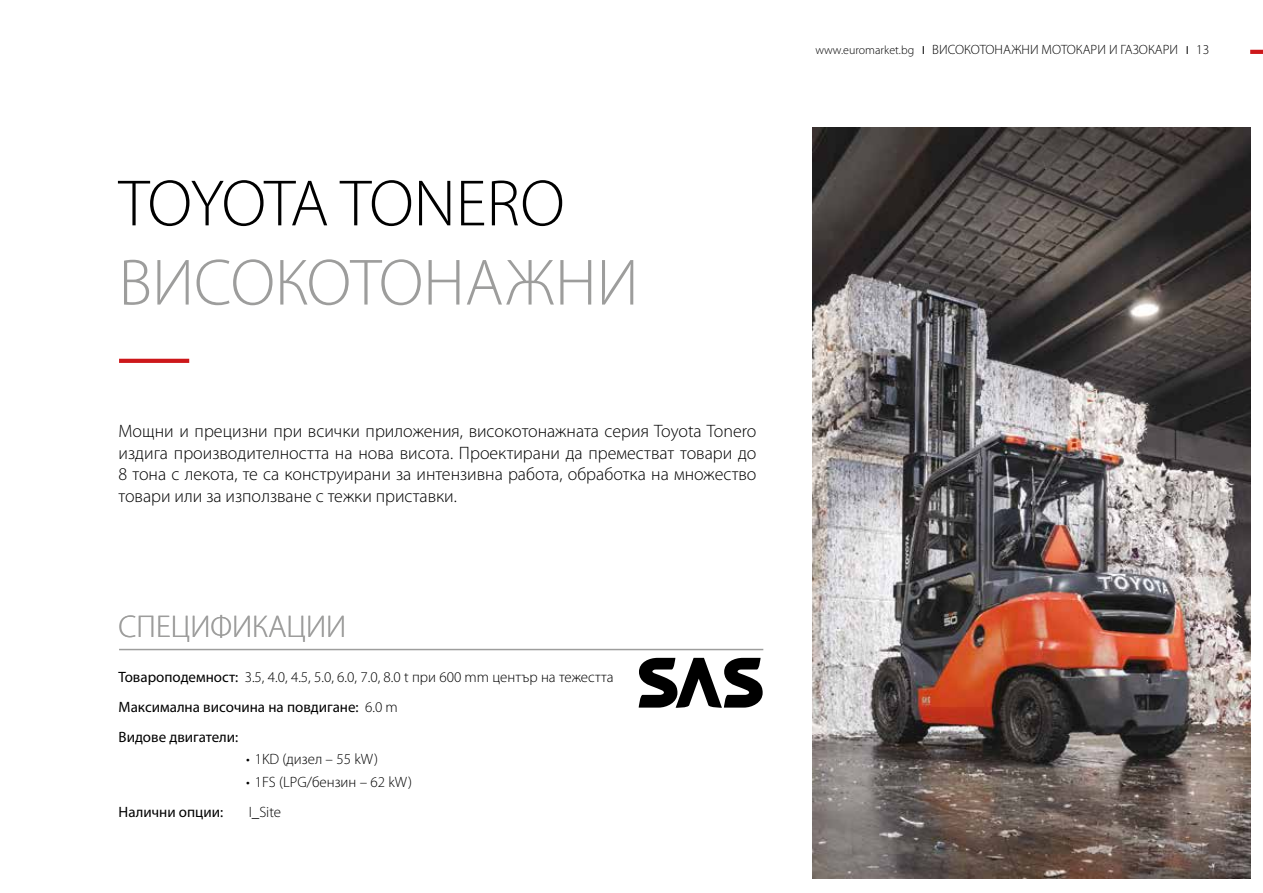
<style>
.page{position:relative;width:1263px;height:893px;background:#fff}
.page>*{position:absolute;margin:0;border:0;box-sizing:border-box;transform-origin:0 0}
.t1{font:300 66px "Myriad Pro";color:#9d9d9c}
.t2{font:300 66px "Myriad Pro";letter-spacing:-.025em;color:#000}
.t3{font:300 31.5px "Myriad Pro";color:#9d9d9c}
.t4{font:300 18px/21.6px "Myriad Pro";color:#000;text-align:justify}
.t5{font:15px/30px "Myriad Pro";color:#000}
.t6{font:300 15px "Myriad Pro";color:#000}
.t7{font:300 13.5px "Myriad Pro";color:#000}
.t8{font:300 12px "Myriad Pro";color:#000}
.s1{font-weight:300}
</style>
<div class="page">
<svg style="left:119px;top:359px;width:70px;height:4px"></svg>
<img style="left:812px;top:128px;width:438px;height:750px">
<hr style="left:1250px;top:50px;width:13px;height:4px;background:#cd171a">
<svg style="left:639px;top:658px;width:124px;height:50px"></svg>
<hr style="left:119px;top:649px;width:644px;height:1px;background:#9d9d9c">
<h1 class="t2" style="left:119px;top:167px;width:447px">TOYOTA TONERO</h1>
<h1 class="t1" style="left:119px;top:246px;width:522px">ВИСОКОТОНАЖНИ</h1>
<p class="t4" style="left:119px;top:420px;width:639px">Мощни и прецизни при всички приложения, високотонажната серия Toyota Tonero издига производителността на нова висота. Проектирани да преместват товари до 8 тона с лекота, те са конструирани за интензивна работа, обработка на множество товари или за използване с тежки приставки.</p>
<h2 class="t3" style="left:119px;top:609px;width:229px">СПЕЦИФИКАЦИИ</h2>
<p class="t5" style="left:119px;top:661px;width:496px">Товароподемност: <span class="s1">3.5, 4.0, 4.5, 5.0, 6.0, 7.0, 8.0 t при 600 mm център на тежестта<br></span>Максимална височина на повдигане: <span class="s1">6.0 m<br></span>Видове двигатели:</p>
<p class="t6" style="left:246px;top:751px;width:133px">• 1KD (дизел – 55 kW)</p>
<p class="t6" style="left:246px;top:773px;width:167px">• 1FS (LPG/бензин – 62 kW)</p>
<p class="t5" style="left:119px;top:796px;width:106px">Налични опции:</p>
<p class="t6" style="left:249px;top:803px;width:34px">I_Site</p>
<p class="t8" style="left:815px;top:43px;width:100px">www.euromarket.bg</p>
<p class="t7" style="left:932px;top:42px;width:247px">ВИСОКОТОНАЖНИ МОТОКАРИ И ГАЗОКАРИ</p>
<p class="t7" style="left:1196px;top:42px;width:15px">13</p>
</div>
